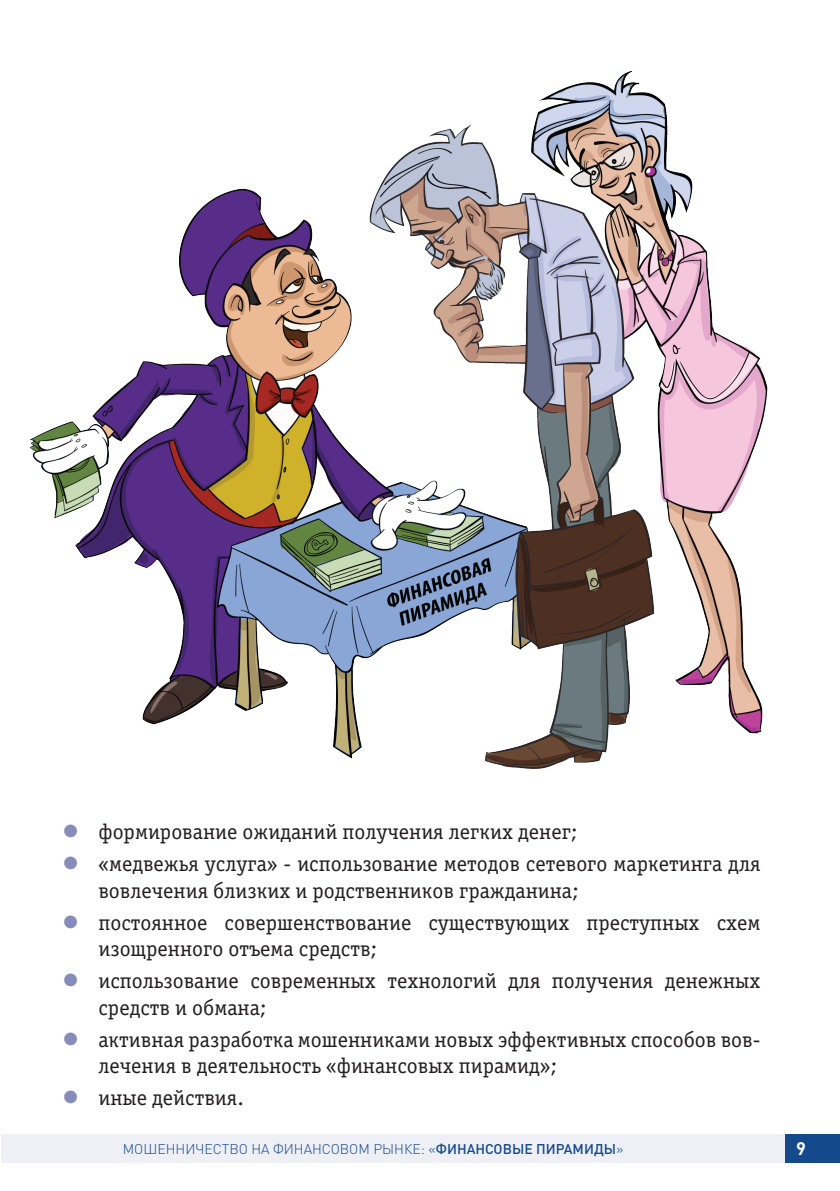
<style>
.page{position:relative;width:840px;height:1191px;background:#fff}
.page>*{position:absolute;margin:0;border:0;box-sizing:border-box;transform-origin:0 0}
.t1{font:22px/32px "Officina Serif C";color:#231f20}
.t2{font:700 18px "DIN Pro";color:#fff}
.t3{font:300 14px "DIN Pro";color:#14498c}
.s1{font-weight:500}
</style>
<div class="page">
<div style="left:784px;top:1134px;width:55px;height:28px;background:#14498c"></div>
<div style="left:1px;top:1134px;width:783px;height:28px;background:#eef0f6"></div>
<img style="left:29px;top:71px;width:739px;height:698px">
<p class="t1" style="left:98px;top:816px;width:663px">формирование ожиданий получения легких денег;<br>«медвежья услуга» - использование методов сетевого маркетинга для</p>
<p class="t1" style="left:98px;top:875px;width:663px">вовлечения близких и родственников гражданина;<br>постоянное совершенствование существующих преступных схем</p>
<p class="t1" style="left:98px;top:933px;width:663px">изощренного отъема средств;<br>использование современных технологий для получения денежных</p>
<p class="t1" style="left:98px;top:991px;width:663px">средств и обмана;<br>активная разработка мошенниками новых эффективных способов вов-</p>
<p class="t1" style="left:98px;top:1050px;width:460px">лечения в деятельность «финансовых пирамид»; иные действия.</p>
<p class="t3" style="left:123px;top:1139px;width:502px">МОШЕННИЧЕСТВО НА ФИНАНСОВОМ РЫНКЕ: «<span class="s1">ФИНАНСОВЫЕ ПИРАМИДЫ</span>»</p>
<p class="t2" style="left:795px;top:1136px;width:11px">9</p>
</div>
